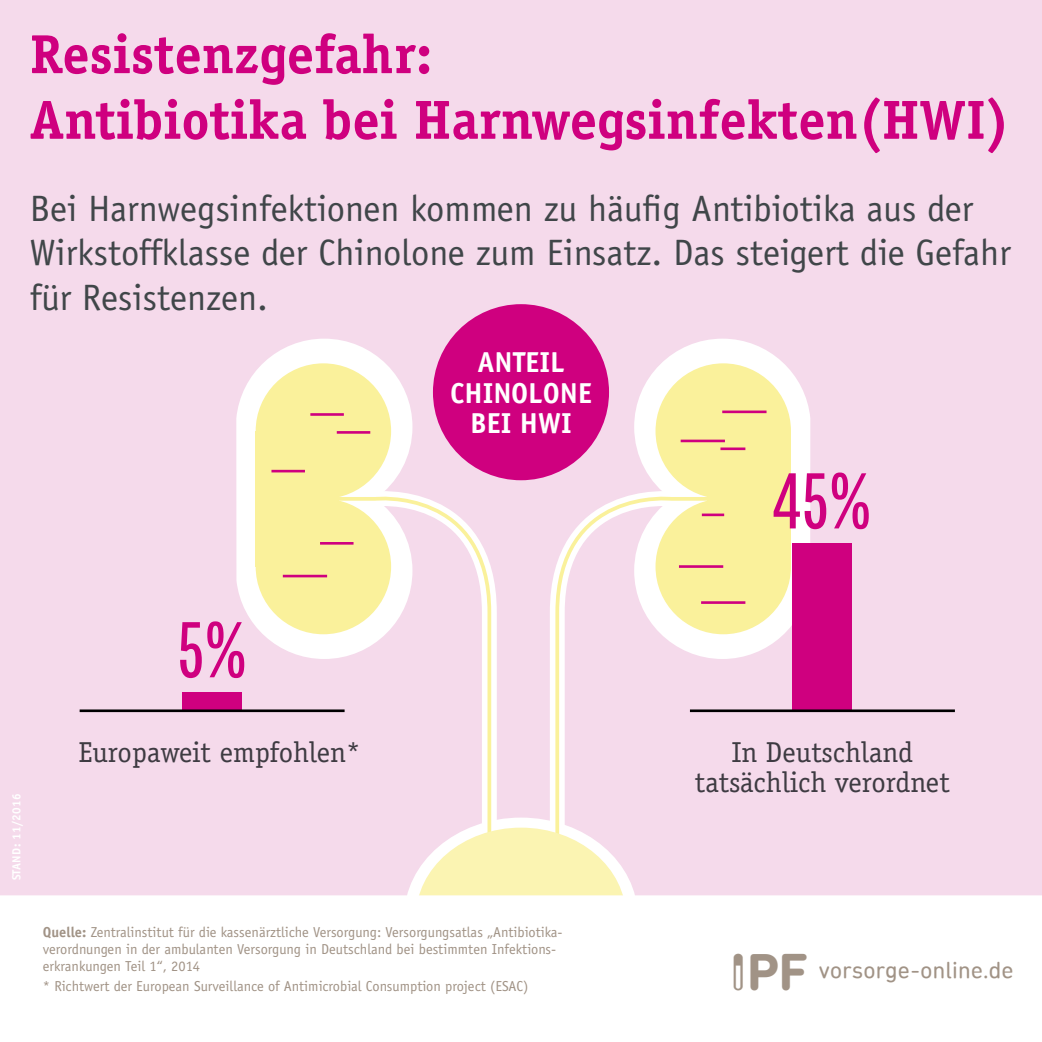
<style>
.page{position:relative;width:1042px;height:1042px;background:#fff}
.page>*{position:absolute;margin:0;border:0;box-sizing:border-box;transform-origin:0 0}
.t1{font:78.75px "Chartwell Bars";color:#cf007f}
.t2{font:700 55.12px/65.6px "Officina Serif LT";color:#cf007f}
.t3{font:36.75px/44.6px "Officina Sans LT";color:#404649}
.t4{font:36.75px "IPF Logo";color:#a19386}
.t5{font:28.88px/30.2px "Officina Serif LT";color:#3e3b42;text-align:center}
.t6{font:700 28.88px/30.2px "Officina Sans LT";color:#fff;text-align:center}
.t7{font:14.44px/17.1px "Officina Sans LT";color:#a19386}
.t8{font:700 11.81px "Officina Sans LT";letter-spacing:.025em;color:#fff}
.s1{font-weight:700}
.s2{color:#fff}
</style>
<div class="page">
<div style="left:0;top:0;width:1042px;height:895px;background:#f5daeb"></div>
<svg style="left:236px;top:339px;width:176px;height:320px;fill:#fff"></svg>
<svg style="left:634px;top:339px;width:176px;height:320px;fill:#fff"></svg>
<svg style="left:363px;top:484px;width:134px;height:333px"></svg>
<svg style="left:550px;top:484px;width:134px;height:333px"></svg>
<div style="left:256px;top:499px;width:135px;height:135px;background:#faf19b;border-radius:50%"></div>
<div style="left:655px;top:499px;width:136px;height:135px;background:#faf19b;border-radius:50%"></div>
<div style="left:256px;top:363px;width:135px;height:136px;background:#faf19b;border-radius:50%"></div>
<div style="left:655px;top:363px;width:136px;height:136px;background:#faf19b;border-radius:50%"></div>
<div style="left:256px;top:431px;width:83px;height:135px;background:#faf19b"></div>
<div style="left:707px;top:431px;width:84px;height:135px;background:#faf19b"></div>
<svg style="left:323px;top:487px;width:170px;height:330px"></svg>
<svg style="left:553px;top:487px;width:170px;height:330px"></svg>
<svg style="left:407px;top:817px;width:228px;height:78px"></svg>
<hr style="left:283px;top:575px;width:44px;height:2px;background:#cf007f">
<hr style="left:701px;top:601px;width:44px;height:3px;background:#cf007f">
<hr style="left:679px;top:565px;width:44px;height:3px;background:#cf007f">
<hr style="left:702px;top:513px;width:22px;height:3px;background:#cf007f">
<hr style="left:720px;top:447px;width:25px;height:3px;background:#cf007f">
<hr style="left:680px;top:440px;width:45px;height:2px;background:#cf007f">
<hr style="left:722px;top:410px;width:44px;height:3px;background:#cf007f">
<hr style="left:320px;top:542px;width:33px;height:2px;background:#cf007f">
<hr style="left:271px;top:470px;width:34px;height:2px;background:#cf007f">
<hr style="left:337px;top:431px;width:33px;height:3px;background:#cf007f">
<hr style="left:310px;top:413px;width:34px;height:3px;background:#cf007f">
<svg style="left:0;top:895px;width:1042px;height:1px"></svg>
<div style="left:433px;top:304px;width:176px;height:176px;background:#cf007f;border-radius:50%"></div>
<div style="left:80px;top:741px;width:278px;height:27px;background:#f5daeb"></div>
<div style="left:182px;top:692px;width:60px;height:19px;background:#cf007f"></div>
<hr style="left:80px;top:709px;width:265px;height:3px;background:#000">
<div style="left:695px;top:772px;width:254px;height:21px;background:#f5daeb"></div>
<div style="left:792px;top:543px;width:60px;height:168px;background:#cf007f"></div>
<hr style="left:690px;top:709px;width:265px;height:3px;background:#000">
<h2 class="t2" style="left:30px;top:21px;width:982px">Resistenzgefahr:<br>Antibiotika bei Harnwegsinfekten(HWI)</h2>
<h3 class="t3" style="left:30px;top:186px;width:982px">Bei Harnwegsinfektionen kommen zu häufig Antibiotika aus der<br>Wirkstoffklasse der Chinolone zum Einsatz. Das steigert die Gefahr für Resistenzen.</h3>
<h3 class="t6" style="left:450px;top:347px;width:143px">ANTEIL<br>CHINOLONE<br>BEI HWI</h3>
<h1 class="t1" style="left:177px;top:602px;width:72px">5%</h1>
<p class="t8" style="left:9px;top:880px;width:88px;rotate:-90deg">STAND: 11/2016</p>
<h3 class="t5" style="left:79px;top:737px;width:283px">Europaweit empfohlen*</h3>
<p class="t7" style="left:43px;top:923px;width:521px"><span class="s1">Quelle:</span> Zentralinstitut für die kassenärztliche Versorgung: Versorgungsatlas „Antibiotika&shy;verordnungen in der ambulanten Versorgung in Deutschland bei bestimmten Infektions&shy;erkrankungen Teil 1“, 2014</p>
<p class="t7" style="left:43px;top:978px;width:487px">* Richtwert der European Surveillance of Antimicrobial Consumption project (ESAC)</p>
<h1 class="t1" style="left:773px;top:453px;width:100px">45%</h1>
<h3 class="t5" style="left:695px;top:737px;width:257px">In Deutschland tatsächlich verordnet</h3>
<h3 class="t4" style="left:734px;top:954px;width:287px"><span class="s2">0</span>1VO</h3>
</div>
